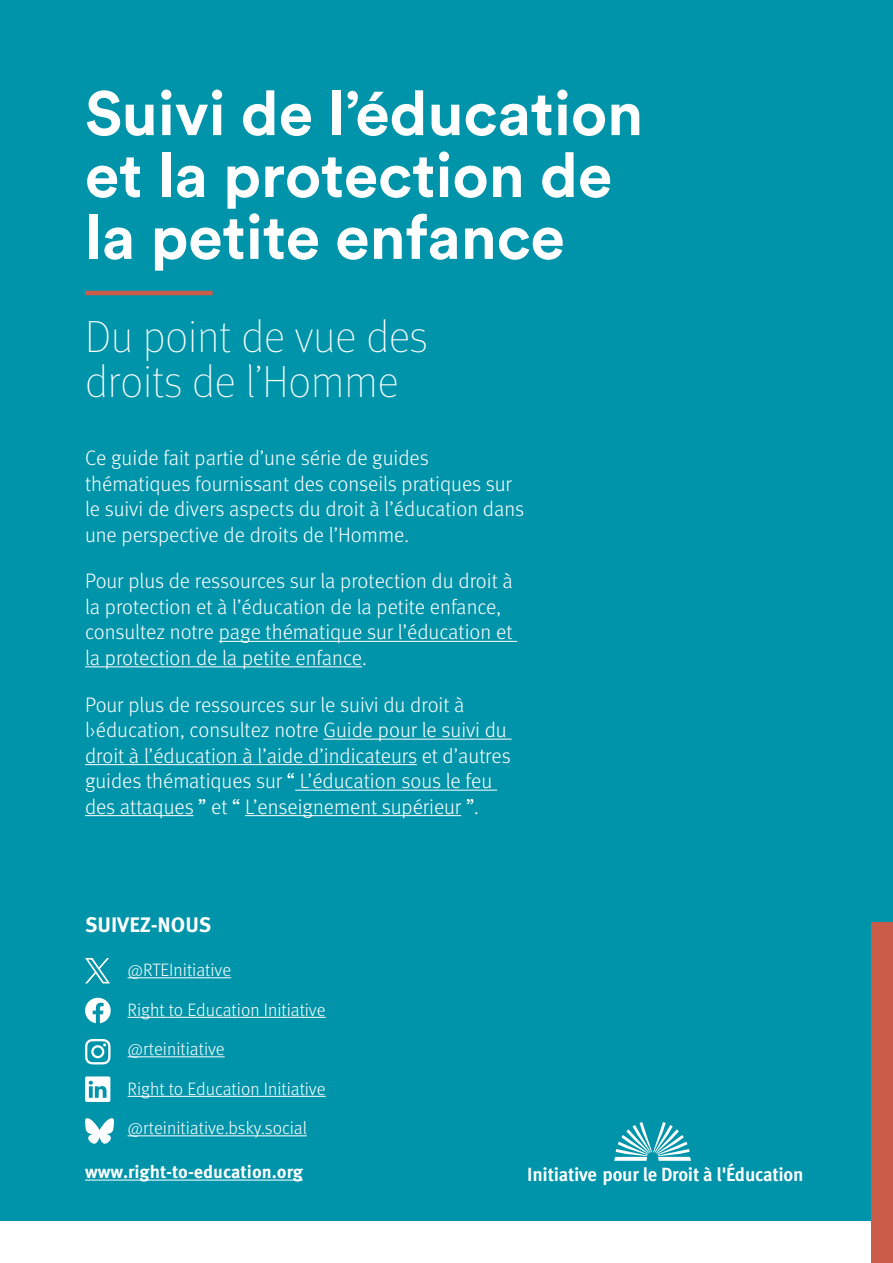
<style>
.page{position:relative;width:893px;height:1263px;background:#fff}
.page>*{position:absolute;margin:0;border:0;box-sizing:border-box;transform-origin:0 0}
.t1{font:700 61.8px/61.8px "Circular Std";color:#fff}
.t2{font:100 45px/45px "Meta Pro";color:#fff}
.t3{font:300 21px/25.5px "Meta Pro";color:#fff}
.t4{font:700 21px "Meta Pro";color:#fff}
.t5{font:700 condensed 19.05px "Meta Pro";letter-spacing:-.01em;color:#fff;scale:1.1 1}
.t6{font:300 18px/39.5px "Meta Pro";color:#fff}
.t7{font:700 18px "Meta Pro";color:#fff}
.s1{font-family:"Circular Std";font-weight:400}
</style>
<div class="page">
<div style="left:0;top:0;width:893px;height:1220px;background:#0094aa"></div>
<hr style="left:219px;top:641px;width:298px;height:1px;background:#fff">
<hr style="left:85px;top:667px;width:277px;height:1px;background:#fff">
<hr style="left:323px;top:739px;width:189px;height:1px;background:#fff">
<hr style="left:85px;top:764px;width:332px;height:1px;background:#fff">
<hr style="left:295px;top:790px;width:202px;height:1px;background:#fff">
<hr style="left:85px;top:815px;width:109px;height:1px;background:#fff">
<hr style="left:245px;top:815px;width:216px;height:1px;background:#fff">
<hr style="left:85px;top:291px;width:128px;height:4px;background:#cb5c4a">
<div style="left:872px;top:923px;width:21px;height:340px;background:#cb5c4a"></div>
<hr style="left:128px;top:977px;width:103px;height:1px;background:#fff">
<hr style="left:128px;top:1017px;width:198px;height:1px;background:#fff">
<hr style="left:128px;top:1056px;width:97px;height:1px;background:#fff">
<hr style="left:128px;top:1096px;width:198px;height:1px;background:#fff">
<hr style="left:128px;top:1135px;width:179px;height:1px;background:#fff">
<hr style="left:85px;top:1180px;width:218px;height:1px;background:#fff">
<svg style="left:85px;top:958px;width:25px;height:25px"></svg>
<svg style="left:85px;top:998px;width:26px;height:25px"></svg>
<svg style="left:85px;top:1039px;width:26px;height:25px"></svg>
<svg style="left:85px;top:1076px;width:25px;height:26px"></svg>
<svg style="left:85px;top:1118px;width:29px;height:26px"></svg>
<svg style="left:614px;top:1122px;width:77px;height:39px"></svg>
<h1 class="t1" style="left:85px;top:81px;width:560px">Suivi de l’éducation et la protection de la petite enfance</h1>
<h2 class="t2" style="left:85px;top:312px;width:344px">Du point de vue des droits de l’Homme</h2>
<p class="t3" style="left:85px;top:444px;width:441px">Ce guide fait partie d’une série de guides thématiques fournissant des conseils pratiques sur le suivi de divers aspects du droit à l’éducation dans une perspective de droits de l’Homme.</p>
<p class="t3" style="left:85px;top:567px;width:429px">Pour plus de ressources sur la protection du droit à la protection et à l’éducation de la petite enfance, consultez notre page thématique sur l’éducation et la protection de la petite enfance.</p>
<p class="t3" style="left:85px;top:691px;width:427px">Pour plus de ressources sur le suivi du droit à l›éducation, consultez notre Guide pour le suivi du droit à l’éducation à l’aide d’indicateurs et d’autres guides thématiques sur <span class="s1">“</span> L’éducation sous le feu des attaques <span class="s1">”</span> et <span class="s1">“</span> L’enseignement supérieur <span class="s1">”</span>.</p>
<p class="t4" style="left:85px;top:909px;width:128px">SUIVEZ-NOUS</p>
<p class="t6" style="left:128px;top:949px;width:200px">@RTEInitiative<br>Right to Education Initiative @rteinitiative<br>Right to Education Initiative @rteinitiative.bsky.social</p>
<p class="t7" style="left:85px;top:1157px;width:219px">www.right-to-education.org</p>
<p class="t5" style="left:527px;top:1159px;width:253px">Initiative pour le Droit à l'Éducation</p>
</div>
